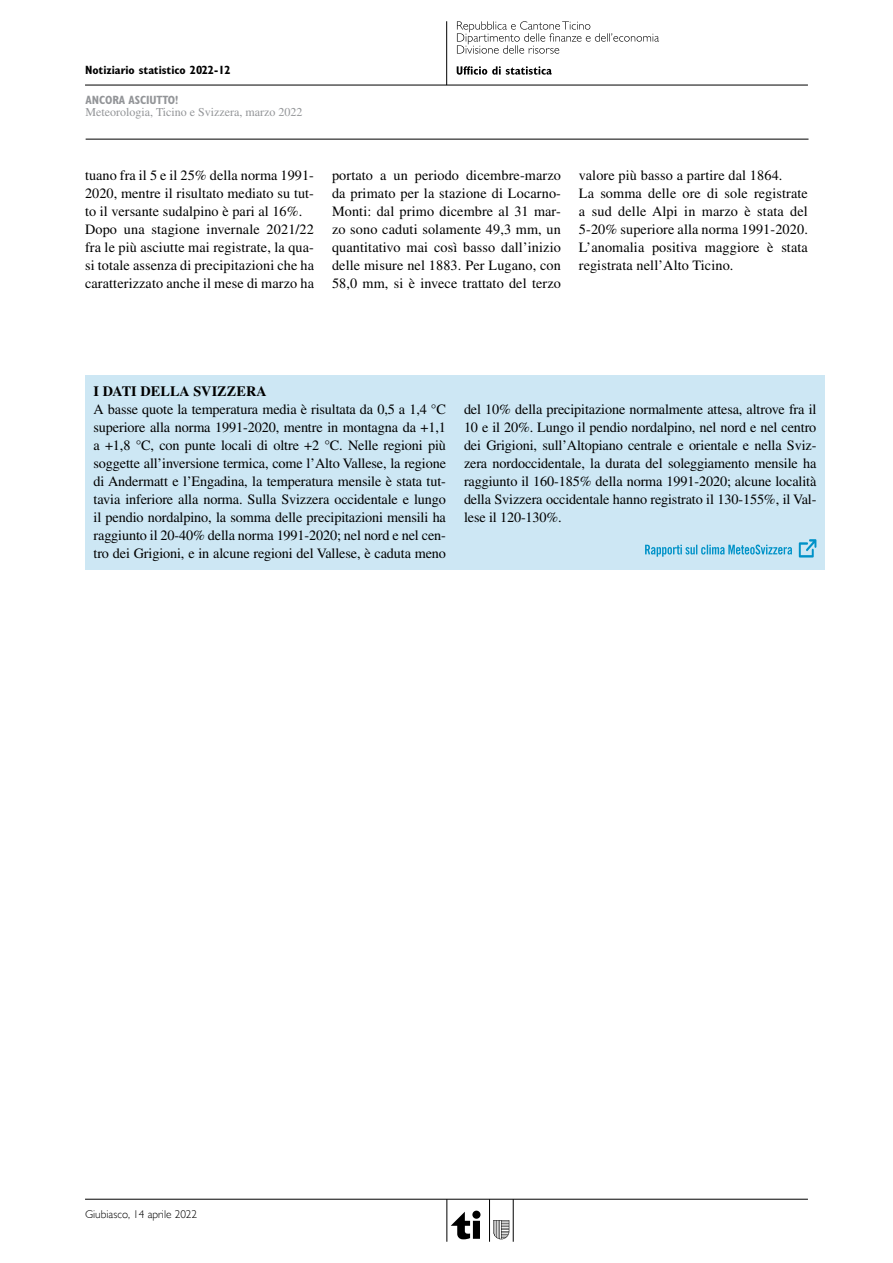
<style>
.page{position:relative;width:893px;height:1263px;background:#fff}
.page>*{position:absolute;margin:0;border:0;box-sizing:border-box;transform-origin:0 0}
.t1{font:14.25px/18px "Times LT Std";letter-spacing:.01em;color:#000;text-align:justify}
.t2{font:700 14.25px "Times LT Std";letter-spacing:.005em;color:#000}
.t3{font:12px "Times LT Std";color:#939598}
.t4{font:700 condensed 12px "Gill Sans MT Std";color:#000}
.t5{font:700 condensed 12px "Gill Sans MT Std";letter-spacing:-.01em;color:#939598}
.t6{font:300 11.25px "Gill Sans";color:#000}
</style>
<div class="page">
<hr style="left:85px;top:85px;width:723px;height:1px;background:#000">
<hr style="left:446px;top:21px;width:1px;height:64px;background:#000">
<svg style="left:493px;top:1220px;width:16px;height:19px"></svg>
<div style="left:472px;top:1210px;width:8px;height:9px;background:#000;border-radius:50%"></div>
<svg style="left:451px;top:1212px;width:19px;height:27px"></svg>
<div style="left:473px;top:1221px;width:7px;height:18px;background:#000"></div>
<hr style="left:85px;top:1199px;width:723px;height:1px;background:#000">
<hr style="left:447px;top:1199px;width:1px;height:43px;background:#000">
<hr style="left:489px;top:1199px;width:1px;height:43px;background:#000">
<hr style="left:513px;top:1199px;width:1px;height:43px;background:#000">
<svg style="left:457px;top:66px;width:95px;height:9px"></svg>
<svg style="left:457px;top:21px;width:202px;height:33px"></svg>
<hr style="left:86px;top:139px;width:722px;height:1px;background:#000">
<div style="left:85px;top:375px;width:740px;height:195px;background:#cde7f4"></div>
<svg style="left:799px;top:539px;width:17px;height:18px"></svg>
<svg style="left:645px;top:545px;width:147px;height:12px"></svg>
<p class="t4" style="left:85px;top:63px;width:147px">Notiziario statistico 2022-12</p>
<p class="t5" style="left:86px;top:93px;width:94px">ANCORA ASCIUTTO!</p>
<p class="t3" style="left:86px;top:105px;width:218px">Meteorologia, Ticino e Svizzera, marzo 2022</p>
<p class="t1" style="left:85px;top:166px;width:230px;text-align:left">tuano fra il 5 e il 25% della norma 1991- 2020, mentre il risultato mediato su tut&shy;to il versante sudalpino è pari al 16%.<br>Dopo una stagione invernale 2021/22 fra le più asciutte mai registrate, la qua&shy;si totale assenza di precipitazioni che ha caratterizzato anche il mese di marzo ha</p>
<p class="t1" style="left:332px;top:166px;width:230px">portato a un periodo dicembre-marzo da primato per la stazione di Locarno-Monti: dal primo dicembre al 31 mar&shy;zo sono caduti solamente 49,3 mm, un quantitativo mai così basso dall’inizio delle misure nel 1883. Per Lugano, con 58,0 mm, si è invece trattato del terzo</p>
<p class="t1" style="left:579px;top:166px;width:230px;text-align:left">valore più basso a partire dal 1864.<br>La somma delle ore di sole registrate a sud delle Alpi in marzo è stata del 5-20% superiore alla norma 1991-2020.<br>L’anomalia positiva maggiore è stata registrata nell’Alto Ticino.</p>
<p class="t2" style="left:94px;top:383px;width:175px">I DATI DELLA SVIZZERA</p>
<p class="t1" style="left:94px;top:400px;width:354px">A basse quote la temperatura media è risultata da 0,5 a 1,4 °C superiore alla norma 1991-2020, mentre in montagna da +1,1 a +1,8 °C, con punte locali di oltre +2 °C. Nelle regioni più soggette all’inversione termica, come l’Alto Vallese, la regione di Andermatt e l’Engadina, la temperatura mensile è stata tut&shy;tavia inferiore alla norma. Sulla Svizzera occidentale e lungo il pendio nordalpino, la somma delle precipitazioni mensili ha raggiunto il 20-40% della norma 1991-2020; nel nord e nel cen&shy;tro dei Grigioni, e in alcune regioni del Vallese, è caduta meno</p>
<p class="t1" style="left:464px;top:400px;width:354px">del 10% della precipitazione normalmente attesa, altrove fra il 10 e il 20%. Lungo il pendio nordalpino, nel nord e nel centro dei Grigioni, sull’Altopiano centrale e orientale e nella Sviz&shy;zera nordoccidentale, la durata del soleggiamento mensile ha raggiunto il 160-185% della norma 1991-2020; alcune località della Svizzera occidentale hanno registrato il 130-155%, il Val&shy;lese il 120-130%.</p>
<p class="t6" style="left:85px;top:1207px;width:114px">Giubiasco, 14 aprile 2022</p>
</div>
